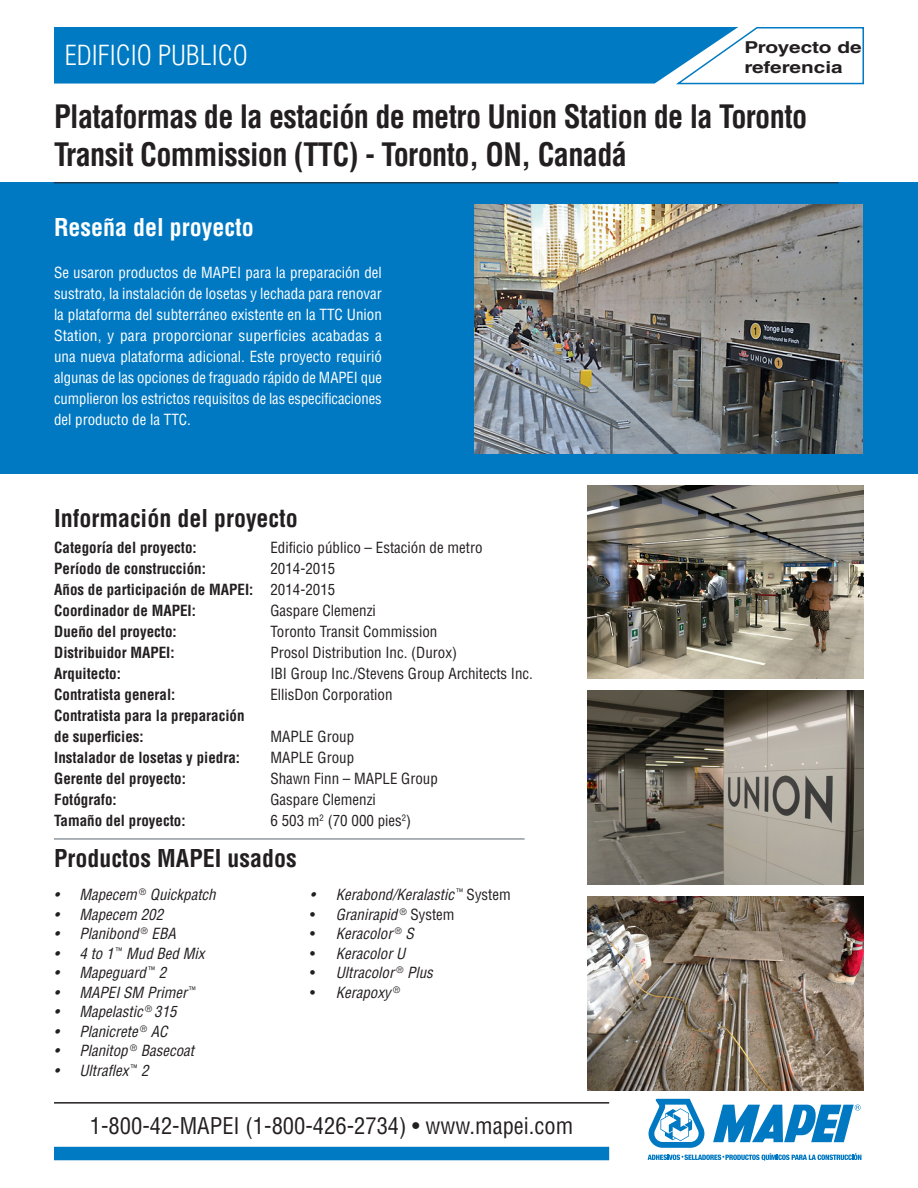
<style>
.page{position:relative;width:918px;height:1188px;background:#fff}
.page>*{position:absolute;margin:0;border:0;box-sizing:border-box;transform-origin:0 0}
.t1{font:700 condensed 31.5px/37.8px "Helvetica LT Std";letter-spacing:-.02em;color:#231f20;scale:.96 1}
.Body{font:300 condensed 27px "Helvetica LT Std";color:#fff}
.t2{font:700 condensed 24px "Helvetica LT Std";color:#231f20}
.Page2subheading{font:700 condensed 24px "Helvetica LT Std";color:#fff}
.t3{font:condensed 22.5px "Helvetica LT Std";color:#231f20}
.Body-2{font:700 16.5px/19.6px "Helvetica LT Std";color:#231f20;scale:1.27 1}
.Page2subheading-2{font:condensed 15px/21px "Helvetica LT Std";letter-spacing:-.005em;color:#fff;text-align:justify}
.Body-3{font:700 condensed 15px/21px "Helvetica LT Std";color:#231f20}
.Body-4{font:condensed 15px "Helvetica LT Std";color:#231f20}
.t4{font:italic condensed 15px "Helvetica LT Std";color:#231f20}
.s1{font-style:normal}
</style>
<div class="page">
<div style="left:0;top:182px;width:918px;height:291px;background:#0079c2"></div>
<hr style="left:54px;top:182px;width:784px;height:1px;background:#231f20">
<hr style="left:54px;top:839px;width:471px;height:1px;background:#5c666f">
<svg style="left:54px;top:27px;width:810px;height:58px"></svg>
<hr style="left:54px;top:1102px;width:555px;height:2px;background:#231f20">
<div style="left:54px;top:1147px;width:555px;height:13px;background:#007ac2"></div>
<img style="left:474px;top:205px;width:388px;height:248px">
<img style="left:588px;top:486px;width:276px;height:192px">
<img style="left:588px;top:690px;width:276px;height:195px">
<img style="left:588px;top:897px;width:276px;height:194px">
<svg style="left:648px;top:1098px;width:213px;height:63px"></svg>
<div style="left:791px;top:1092px;width:72px;height:9px;background:#fff"></div>
<p class="Body" style="left:65px;top:38px;width:185px">EDIFICIO PUBLICO</p>
<p class="Body-2" style="left:744px;top:37px;width:94px">Proyecto de referencia</p>
<p class="t1" style="left:54px;top:98px;width:786px">Plataformas de la estación de metro Union Station de la Toronto<br>Transit Commission (TTC) - Toronto, ON, Canadá</p>
<p class="Page2subheading" style="left:54px;top:212px;width:201px">Reseña del proyecto</p>
<p class="Page2subheading-2" style="left:54px;top:262px;width:330px">Se usaron productos de MAPEI para la preparación del sustrato, la instalación de losetas y lechada para renovar la plataforma del subterráneo existente en la TTC Union Station, y para proporcionar superficies acabadas a una nueva plataforma adicional. Este proyecto requirió algunas de las opciones de fraguado rápido de MAPEI que cumplieron los estrictos requisitos de las especificaciones del producto de la TTC.</p>
<p class="t2" style="left:54px;top:504px;width:245px">Información del proyecto</p>
<p class="Body-3" style="left:54px;top:536px;width:144px">Categoría del proyecto:</p>
<p class="Body-3" style="left:54px;top:557px;width:153px">Período de construcción:</p>
<p class="Body-3" style="left:54px;top:578px;width:201px">Años de participación de MAPEI:</p>
<p class="Body-3" style="left:54px;top:599px;width:143px">Coordinador de MAPEI:</p>
<p class="Body-3" style="left:54px;top:620px;width:124px">Dueño del proyecto:</p>
<p class="Body-3" style="left:54px;top:641px;width:122px">Distribuidor MAPEI:</p>
<p class="Body-3" style="left:54px;top:662px;width:68px">Arquitecto:</p>
<p class="Body-3" style="left:54px;top:683px;width:123px">Contratista general:</p>
<p class="Body-3" style="left:54px;top:704px;width:192px">Contratista para la preparación de superficies:</p>
<p class="Body-3" style="left:54px;top:746px;width:187px">Instalador de losetas y piedra:</p>
<p class="Body-3" style="left:54px;top:767px;width:133px">Gerente del proyecto:</p>
<p class="Body-3" style="left:54px;top:788px;width:64px">Fotógrafo:</p>
<p class="Body-3" style="left:54px;top:809px;width:133px">Tamaño del proyecto:</p>
<p class="Body-4" style="left:270px;top:538px;width:214px">Edificio público – Estación de metro</p>
<p class="Body-4" style="left:270px;top:559px;width:66px">2014-2015</p>
<p class="Body-4" style="left:270px;top:580px;width:66px">2014-2015</p>
<p class="Body-4" style="left:270px;top:601px;width:107px">Gaspare Clemenzi</p>
<p class="Body-4" style="left:270px;top:622px;width:168px">Toronto Transit Commission</p>
<p class="Body-4" style="left:270px;top:643px;width:188px">Prosol Distribution Inc. (Durox)</p>
<p class="Body-4" style="left:270px;top:664px;width:264px">IBI Group Inc./Stevens Group Architects Inc.</p>
<p class="Body-4" style="left:270px;top:685px;width:124px">EllisDon Corporation</p>
<p class="Body-4" style="left:270px;top:727px;width:85px">MAPLE Group</p>
<p class="Body-4" style="left:270px;top:748px;width:85px">MAPLE Group</p>
<p class="Body-4" style="left:270px;top:769px;width:169px">Shawn Finn – MAPLE Group</p>
<p class="Body-4" style="left:270px;top:790px;width:107px">Gaspare Clemenzi</p>
<p class="Body-4" style="left:270px;top:811px;width:142px">6 503 m<sup>2</sup> (70 000 pies<sup>2</sup>)</p>
<p class="t2" style="left:54px;top:843px;width:244px">Productos MAPEI usados</p>
<p class="t4" style="left:54px;top:885px;width:163px">• Mapecem <sup>®</sup> Quickpatch</p>
<p class="t4" style="left:54px;top:905px;width:111px">• Mapecem 202</p>
<p class="t4" style="left:54px;top:924px;width:123px">• Planibond <sup>®</sup> EBA</p>
<p class="t4" style="left:54px;top:944px;width:152px">• 4 to 1 <sup>™</sup> Mud Bed Mix</p>
<p class="t4" style="left:54px;top:963px;width:114px">• Mapeguard <sup>™</sup> 2</p>
<p class="t4" style="left:54px;top:983px;width:143px">• MAPEI SM Primer <sup>™</sup></p>
<p class="t4" style="left:54px;top:1002px;width:124px">• Mapelastic <sup>®</sup> 315</p>
<p class="t4" style="left:54px;top:1022px;width:115px">• Planicrete <sup>®</sup> AC</p>
<p class="t4" style="left:54px;top:1041px;width:142px">• Planitop <sup>®</sup> Basecoat</p>
<p class="t4" style="left:54px;top:1061px;width:96px">• Ultraflex <sup>™</sup> 2</p>
<p class="t4" style="left:310px;top:885px;width:202px">• Kerabond/Keralastic <sup>™</sup> <span class="s1">System</span></p>
<p class="t4" style="left:310px;top:905px;width:146px"><span class="s1">•</span> Granirapid <sup>®</sup> <span class="s1">System</span></p>
<p class="t4" style="left:310px;top:924px;width:105px"><span class="s1">•</span> Keracolor <sup>®</sup> S</p>
<p class="t4" style="left:310px;top:944px;width:97px"><span class="s1">•</span> Keracolor U</p>
<p class="t4" style="left:310px;top:963px;width:124px"><span class="s1">•</span> Ultracolor <sup>®</sup> Plus</p>
<p class="t4" style="left:310px;top:983px;width:91px"><span class="s1">•</span> Kerapoxy <sup>®</sup></p>
<p class="t3" style="left:90px;top:1112px;width:485px">1-800-42-MAPEI (1-800-426-2734) • www.mapei.com</p>
</div>
